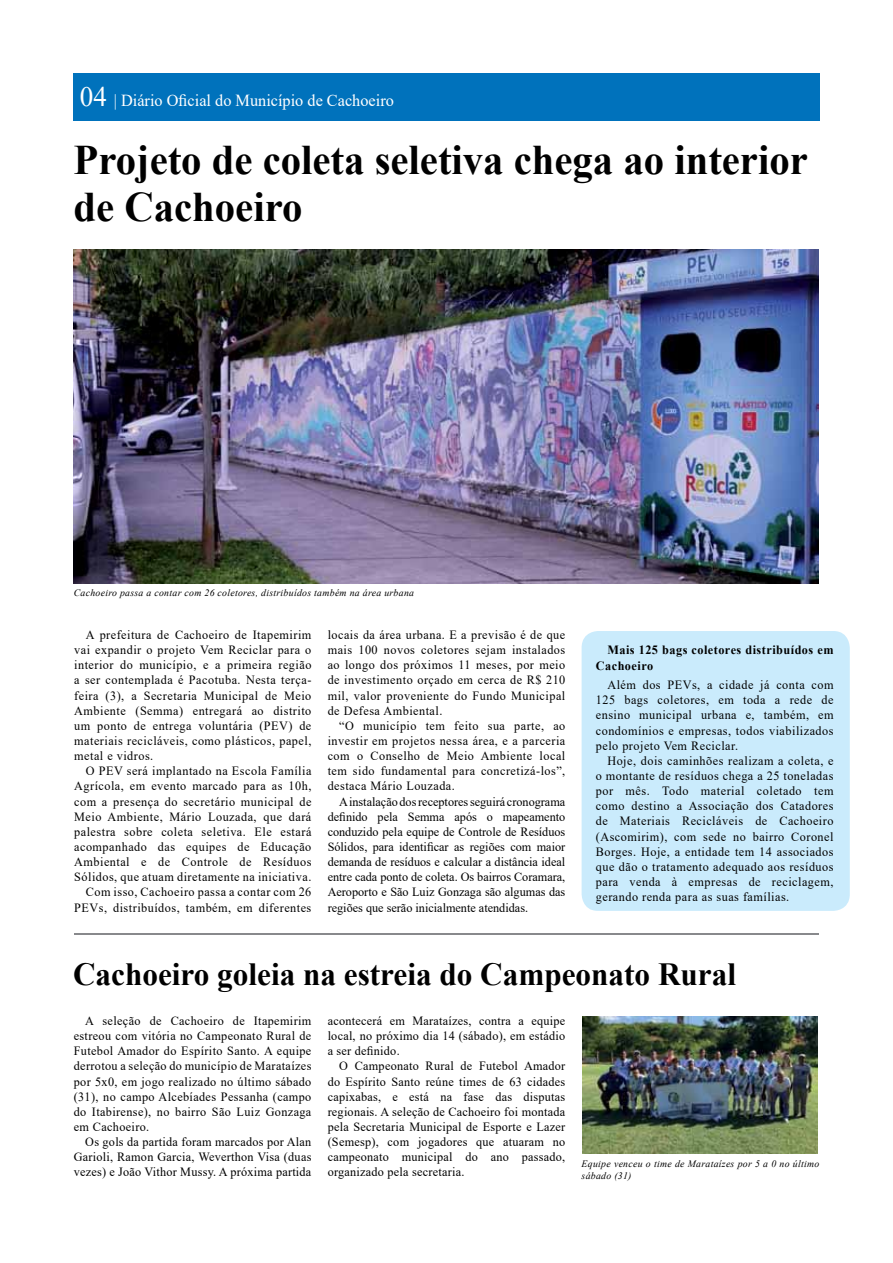
<style>
.page{position:relative;width:893px;height:1263px;background:#fff}
.page>*{position:absolute;margin:0;border:0;box-sizing:border-box;transform-origin:0 0}
.t1{font:700 42px/46.2px "Times New Roman";color:#000}
.t2{font:700 32.25px "Times New Roman";color:#000}
.t3{font:16.8px "Times New Roman";color:#fff}
.t4{font:12.6px/15.1px "Times New Roman";letter-spacing:.04em;color:#000;text-align:justify}
.t5{font:700 12.6px/15.1px "Times New Roman";letter-spacing:.04em;color:#000}
.t6{font:italic 9.75px/11.7px "Times New Roman";letter-spacing:.03em;color:#000}
.s1{font-size:28.05px}
</style>
<div class="page">
<div style="left:582px;top:631px;width:268px;height:280px;background:#caebfc;border-radius:17px"></div>
<div style="left:73px;top:73px;width:746px;height:47px;background:#0072bc"></div>
<img style="left:74px;top:250px;width:744px;height:334px">
<hr style="left:74px;top:933px;width:745px;height:2px;background:#88898c">
<img style="left:582px;top:1017px;width:236px;height:136px">
<h3 class="t3" style="left:80px;top:88px;width:316px"><span class="s1">04</span> | Diário Oficial do Município de Cachoeiro</h3>
<h1 class="t1" style="left:74px;top:136px;width:736px">Projeto de coleta seletiva chega ao interior de Cachoeiro</h1>
<p class="t6" style="left:74px;top:587px;width:342px">Cachoeiro passa a contar com 26 coletores, distribuídos também na área urbana</p>
<p class="t4" style="left:74px;top:627px;width:239px;text-indent:12px">A prefeitura de Cachoeiro de Itapemirim vai expandir o projeto Vem Reciclar para o interior do município, e a primeira região a ser contemplada é Pacotuba. Nesta terça&shy;feira (3), a Secretaria Municipal de Meio Ambiente (Semma) entregará ao distrito um ponto de entrega voluntária (PEV) de materiais recicláveis, como plásticos, papel, metal e vidros.</p>
<p class="t4" style="left:74px;top:763px;width:239px;text-align:right">O PEV será implantado na Escola Família Agrícola, em evento marcado para as 10h, com a presença do secretário municipal de Meio Ambiente, Mário Louzada, que dará palestra sobre coleta seletiva. Ele estará acompanhado das equipes de Educação Ambiental e de Controle de Resíduos Sólidos, que atuam diretamente na iniciativa.<br>Com isso, Cachoeiro passa a contar com 26<br>PEVs, distribuídos, também, em diferentes</p>
<p class="t4" style="left:328px;top:627px;width:239px">locais da área urbana. E a previsão é de que mais 100 novos coletores sejam instalados ao longo dos próximos 11 meses, por meio de investimento orçado em cerca de R$ 210 mil, valor proveniente do Fundo Municipal de Defesa Ambiental.</p>
<p class="t4" style="left:328px;top:718px;width:239px;text-indent:12px">“O município tem feito sua parte, ao investir em projetos nessa área, e a parceria com o Conselho de Meio Ambiente local tem sido fundamental para concretizá-los”, destaca Mário Louzada.</p>
<p class="t4" style="left:328px;top:793px;width:239px;text-indent:12px">A instalação dos receptores seguirá cronograma definido pela Semma após o mapeamento conduzido pela equipe de Controle de Resíduos Sólidos, para identificar as regiões com maior demanda de resíduos e calcular a distância ideal entre cada ponto de coleta. Os bairros Coramara, Aeroporto e São Luiz Gonzaga são algumas das regiões que serão inicialmente atendidas.</p>
<p class="t5" style="left:596px;top:642px;width:239px;text-indent:12px">Mais 125 bags coletores distribuídos em<br>Cachoeiro</p>
<p class="t4" style="left:596px;top:677px;width:239px;text-indent:12px">Além dos PEVs, a cidade já conta com 125 bags coletores, em toda a rede de ensino municipal urbana e, também, em condomínios e empresas, todos viabilizados pelo projeto Vem Reciclar.</p>
<p class="t4" style="left:596px;top:753px;width:239px;text-indent:12px">Hoje, dois caminhões realizam a coleta, e o montante de resíduos chega a 25 toneladas por mês. Todo material coletado tem como destino a Associação dos Catadores de Materiais Recicláveis de Cachoeiro (Ascomirim), com sede no bairro Coronel Borges. Hoje, a entidade tem 14 associados que dão o tratamento adequado aos resíduos para venda à empresas de reciclagem, gerando renda para as suas famílias.</p>
<h2 class="t2" style="left:73px;top:951px;width:664px">Cachoeiro goleia na estreia do Campeonato Rural</h2>
<p class="t4" style="left:74px;top:1013px;width:239px;text-indent:12px">A seleção de Cachoeiro de Itapemirim estreou com vitória no Campeonato Rural de Futebol Amador do Espírito Santo. A equipe derrotou a seleção do município de Marataízes por 5x0, em jogo realizado no último sábado (31), no campo Alcebíades Pessanha (campo do Itabirense), no bairro São Luiz Gonzaga em Cachoeiro.</p>
<p class="t4" style="left:74px;top:1134px;width:239px;text-indent:12px">Os gols da partida foram marcados por Alan Garioli, Ramon Garcia, Weverthon Visa (duas vezes) e João Vithor Mussy. A próxima partida</p>
<p class="t4" style="left:328px;top:1013px;width:239px">acontecerá em Marataízes, contra a equipe local, no próximo dia 14 (sábado), em estádio a ser definido.</p>
<p class="t4" style="left:328px;top:1058px;width:239px;text-indent:12px">O Campeonato Rural de Futebol Amador do Espírito Santo reúne times de 63 cidades capixabas, e está na fase das disputas regionais. A seleção de Cachoeiro foi montada pela Secretaria Municipal de Esporte e Lazer (Semesp), com jogadores que atuaram no campeonato municipal do ano passado, organizado pela secretaria.</p>
<p class="t6" style="left:582px;top:1157px;width:239px">Equipe venceu o time de Marataízes por 5 a 0 no último sábado (31)</p>
</div>
